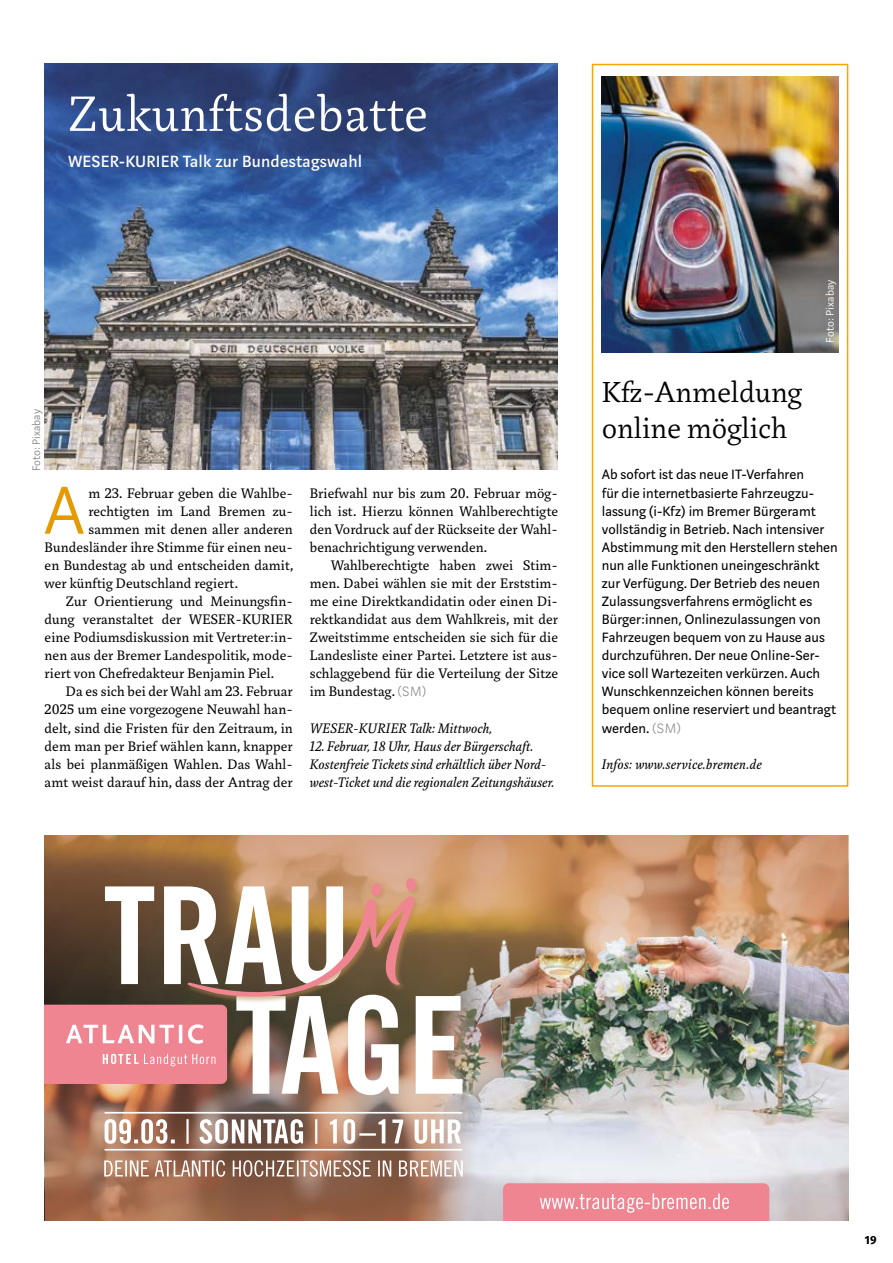
<style>
.page{position:relative;width:893px;height:1263px;background:#fff}
.page>*{position:absolute;margin:0;border:0;box-sizing:border-box;transform-origin:0 0}
.t1{font:300 74.25px "Marat Sans";color:#e69a00}
.t2{font:300 54px "Marat";letter-spacing:.01em;color:#fff}
.t3{font:300 31.5px/36px "Marat";color:#000}
.t4{font:500 18px "Marat Sans";letter-spacing:.01em;color:#fff}
.t5{font:15px/18px "Marat";letter-spacing:.01em;color:#000;text-align:justify}
.t6{font:15px/18.1px "Marat Sans";color:#000}
.t7{font:italic 15px/18.1px "Marat";letter-spacing:.01em;color:#000}
.t8{font:700 13.5px "Marat Sans";color:#000}
.t9{font:300 12px "Marat Sans";letter-spacing:.01em;color:#fff}
.t10{font:300 12px "Marat Sans";color:#878787}
.s1{font-family:"Marat Sans";font-weight:200;color:#878787}
.s2{font-weight:200;color:#878787}
</style>
<div class="page">
<svg style="left:45px;top:1095px;width:330px;height:125px"></svg>
<svg style="left:45px;top:836px;width:330px;height:42px"></svg>
<img style="left:375px;top:836px;width:473px;height:384px">
<svg style="left:105px;top:1119px;width:356px;height:25px"></svg>
<hr style="left:105px;top:1112px;width:357px;height:1px;background:#fff">
<hr style="left:105px;top:1149px;width:357px;height:1px;background:#fff">
<svg style="left:104px;top:1160px;width:359px;height:17px"></svg>
<svg style="left:503px;top:1183px;width:266px;height:37px"></svg>
<img style="left:45px;top:878px;width:417px;height:217px">
<div style="left:592px;top:64px;width:256px;height:723px;border:2px solid #f7a600"></div>
<img style="left:602px;top:77px;width:236px;height:276px">
<img style="left:45px;top:64px;width:512px;height:406px">
<h2 class="t2" style="left:68px;top:84px;width:361px">Zukunftsdebatte</h2>
<p class="t4" style="left:68px;top:152px;width:296px">WESER-KURIER Talk zur Bundestagswahl</p>
<p class="t10" style="left:30px;top:471px;width:63px;rotate:-90deg">Foto: Pixabay</p>
<h1 class="t1" style="left:44px;top:472px;width:42px">A</h1>
<p class="t5" style="left:88px;top:484px;width:206px">m 23. Februar geben die Wahlbe-</p>
<p class="t5" style="left:88px;top:502px;width:206px">rechtigten im Land Bremen zu-</p>
<p class="t5" style="left:88px;top:520px;width:206px">sammen mit denen aller anderen</p>
<p class="t5" style="left:45px;top:538px;width:250px">Bundesländer ihre Stimme für einen neu-</p>
<p class="t5" style="left:45px;top:556px;width:250px">en Bundestag ab und entscheiden damit,</p>
<p class="t5" style="left:45px;top:574px;width:195px">wer künftig Deutschland regiert.</p>
<p class="t5" style="left:66px;top:592px;width:228px">Zur Orientierung und Meinungsfin-</p>
<p class="t5" style="left:45px;top:610px;width:250px">dung veranstaltet der WESER-KURIER</p>
<p class="t5" style="left:45px;top:629px;width:250px">eine Podiumsdiskussion mit Vertreter:in-</p>
<p class="t5" style="left:45px;top:647px;width:250px">nen aus der Bremer Landespolitik, mode-</p>
<p class="t5" style="left:45px;top:665px;width:231px">riert von Chefredakteur Benjamin Piel.</p>
<p class="t5" style="left:66px;top:683px;width:228px">Da es sich bei der Wahl am 23. Februar</p>
<p class="t5" style="left:45px;top:701px;width:250px">2025 um eine vorgezogene Neuwahl han-</p>
<p class="t5" style="left:45px;top:719px;width:250px">delt, sind die Fristen für den Zeitraum, in</p>
<p class="t5" style="left:45px;top:737px;width:250px">dem man per Brief wählen kann, knapper</p>
<p class="t5" style="left:45px;top:755px;width:250px">als bei planmäßigen Wahlen. Das Wahl-</p>
<p class="t5" style="left:45px;top:773px;width:250px">amt weist darauf hin, dass der Antrag der</p>
<p class="t5" style="left:310px;top:484px;width:250px">Briefwahl nur bis zum 20. Februar mög&shy;lich ist. Hierzu können Wahlberechtigte den Vordruck auf der Rückseite der Wahl&shy;benachrichtigung verwenden.</p>
<p class="t5" style="left:310px;top:556px;width:250px;text-indent:21px">Wahlberechtigte haben zwei Stim&shy;men. Dabei wählen sie mit der Erststim&shy;me eine Direktkandidatin oder einen Di&shy;rektkandidat aus dem Wahlkreis, mit der Zweitstimme entscheiden sie sich für die Landesliste einer Partei. Letztere ist aus&shy;schlaggebend für die Verteilung der Sitze im Bundestag. <span class="s1">(SM)</span></p>
<p class="t7" style="left:310px;top:719px;width:184px">WESER-KURIER Talk: Mittwoch,</p>
<p class="t7" style="left:310px;top:737px;width:246px">12. Februar, 18 Uhr, Haus der Bürgerschaft.<br>Kostenfreie Tickets sind erhältlich über Nord&shy;west-Ticket und die regionalen Zeitungshäuser.</p>
<p class="t9" style="left:824px;top:343px;width:65px;rotate:-90deg">Foto: Pixabay</p>
<h3 class="t3" style="left:602px;top:374px;width:202px">Kfz-Anmeldung online möglich</h3>
<p class="t6" style="left:602px;top:466px;width:238px">Ab sofort ist das neue IT-Verfahren<br>für die internetbasierte Fahrzeugzu&shy;lassung (i-Kfz) im Bremer Bürgeramt vollständig in Betrieb. Nach intensiver Abstimmung mit den Herstellern stehen nun alle Funktionen uneingeschränkt zur Verfügung. Der Betrieb des neuen Zulassungsverfahrens ermöglicht es Bürger:innen, Onlinezulassungen von Fahrzeugen bequem von zu Hause aus durchzuführen. Der neue Online-Ser&shy;vice soll Wartezeiten verkürzen. Auch Wunschkennzeichen können bereits bequem online reserviert und beantragt werden. <span class="s2">(SM)</span></p>
<p class="t7" style="left:602px;top:755px;width:161px">Infos: www.service.bremen.de</p>
<p class="t8" style="left:865px;top:1232px;width:13px">19</p>
</div>
